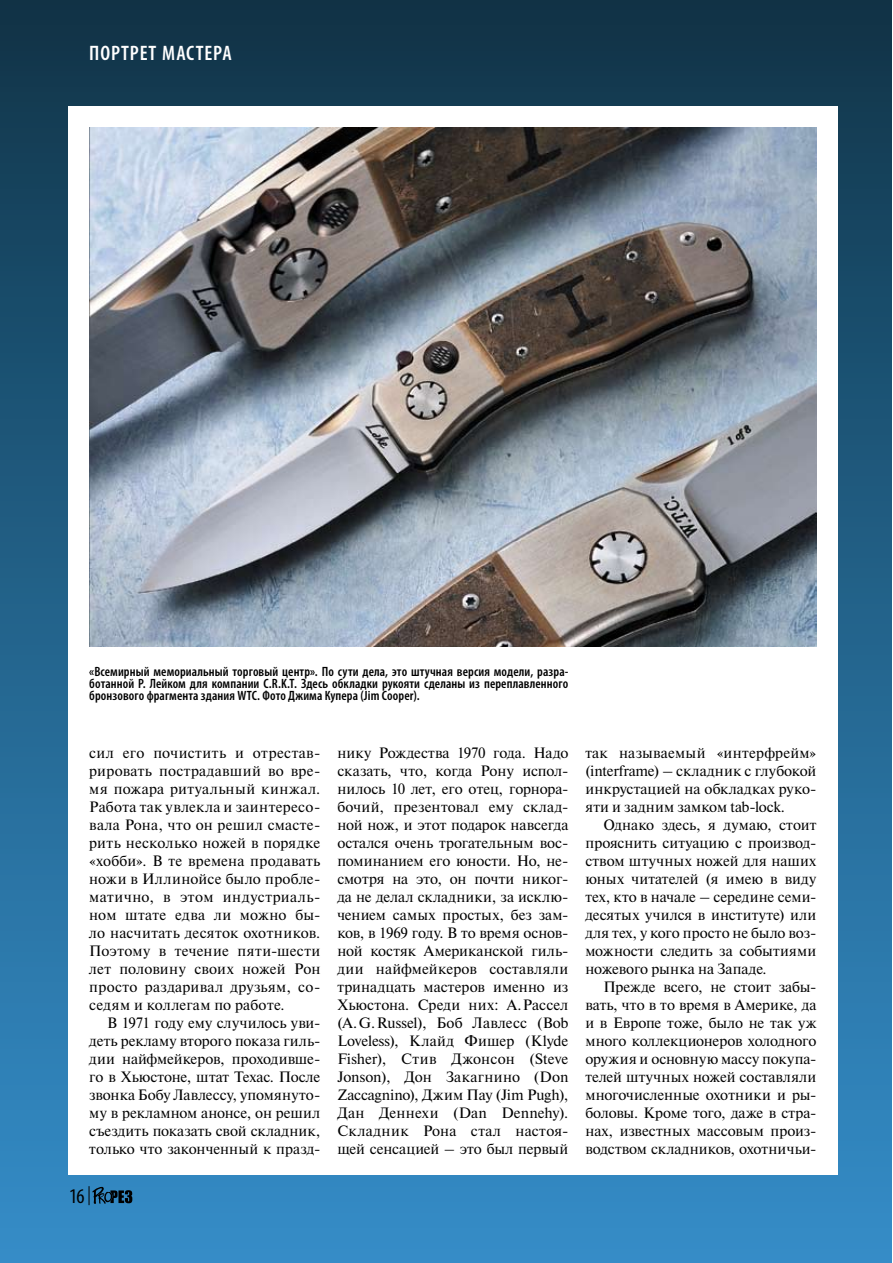
<style>
.page{position:relative;width:893px;height:1263px;background:#fff}
.page>*{position:absolute;margin:0;border:0;box-sizing:border-box;transform-origin:0 0}
.t1{font:600 condensed 21px "Myriad Pro";letter-spacing:.04em;color:#fff}
.t2{font:condensed 21px "Myriad Pro";color:#000}
.t3{font:15px/18px "Newton C";letter-spacing:.005em;color:#000;text-align:justify}
.t4{font:600 condensed 13.5px/12px "Myriad Pro";letter-spacing:.01em;color:#000;text-align:justify}
</style>
<div class="page">
<div style="left:0;top:0;width:891px;height:1263px;background:linear-gradient(to bottom,#10364a,#358fcb)"></div>
<div style="left:68px;top:106px;width:770px;height:1069px;background:#fff"></div>
<svg style="left:89px;top:1186px;width:43px;height:19px"></svg>
<img style="left:89px;top:128px;width:727px;height:518px">
<h1 class="t1" style="left:89px;top:40px;width:144px">портрет мастера</h1>
<p class="t4" style="left:89px;top:666px;width:481px">«Всемирный мемориальный торговый центр». По сути дела, это штучная версия модели, разра&shy;ботанной Р. Лейком для компании C.R.K.T. Здесь обкладки рукояти сделаны из переплавленного бронзового фрагмента здания WTC. Фото Джима Купера (Jim Cooper).</p>
<p class="t3" style="left:89px;top:743px;width:233px">сил его почистить и отрестав&shy;рировать пострадавший во вре&shy;мя пожара ритуальный кинжал.<br>Работа так увлекла и заинтересо&shy;вала Рона, что он решил смасте&shy;рить несколько ножей в порядке «хобби». В те времена продавать ножи в Иллинойсе было пробле&shy;матично, в этом индустриаль&shy;ном штате едва ли можно бы&shy;ло насчитать десяток охотников.<br>Поэтому в течение пяти-шести лет половину своих ножей Рон просто раздаривал друзьям, со&shy;седям и коллегам по работе.</p>
<p class="t3" style="left:89px;top:1013px;width:233px;text-indent:18px">В 1971 году ему случилось уви&shy;деть рекламу второго показа гиль&shy;дии найфмейкеров, проходивше&shy;го в Хьюстоне, штат Техас. После звонка Бобу Лавлессу, упомянуто&shy;му в рекламном анонсе, он решил съездить показать свой складник, только что законченный к празд-</p>
<h1 class="t2" style="left:69px;top:1183px;width:17px">16</h1>
<p class="t3" style="left:337px;top:743px;width:233px">нику Рождества 1970 года. Надо сказать, что, когда Рону испол&shy;нилось 10 лет, его отец, горнора&shy;бочий, презентовал ему склад&shy;ной нож, и этот подарок навсегда остался очень трогательным вос&shy;поминанием его юности. Но, не&shy;смотря на это, он почти никог&shy;да не делал складники, за исклю&shy;чением самых простых, без зам&shy;ков, в 1969 году. В то время основ&shy;ной костяк Американской гиль&shy;дии найфмейкеров составляли тринадцать мастеров именно из Хьюстона. Среди них: А.Рассел (A.G.Russel), Боб Лавлесс (Bob Loveless), Клайд Фишер (Klyde Fisher), Стив Джонсон (Steve Jonson), Дон Закагнино (Don Zaccagnino), Джим Пау (Jim Pugh), Дан Деннехи (Dan Dennehy).<br>Складник Рона стал настоя&shy;щей сенсацией – это был первый</p>
<p class="t3" style="left:585px;top:743px;width:233px">так называемый «интерфрейм» (interframe) – складник с глубокой инкрустацией на обкладках руко&shy;яти и задним замком tab-lock.</p>
<p class="t3" style="left:585px;top:815px;width:233px;text-indent:18px">Однако здесь, я думаю, стоит прояснить ситуацию с производ&shy;ством штучных ножей для наших юных читателей (я имею в виду тех, кто в начале – середине семи&shy;десятых учился в институте) или для тех, у кого просто не было воз&shy;можности следить за событиями ножевого рынка на Западе.</p>
<p class="t3" style="left:585px;top:977px;width:233px;text-indent:18px">Прежде всего, не стоит забы&shy;вать, что в то время в Америке, да и в Европе тоже, было не так уж много коллекционеров холодного оружия и основную массу покупа&shy;телей штучных ножей составляли многочисленные охотники и ры&shy;боловы. Кроме того, даже в стра&shy;нах, известных массовым произ&shy;водством складников, охотничьи-</p>
</div>
